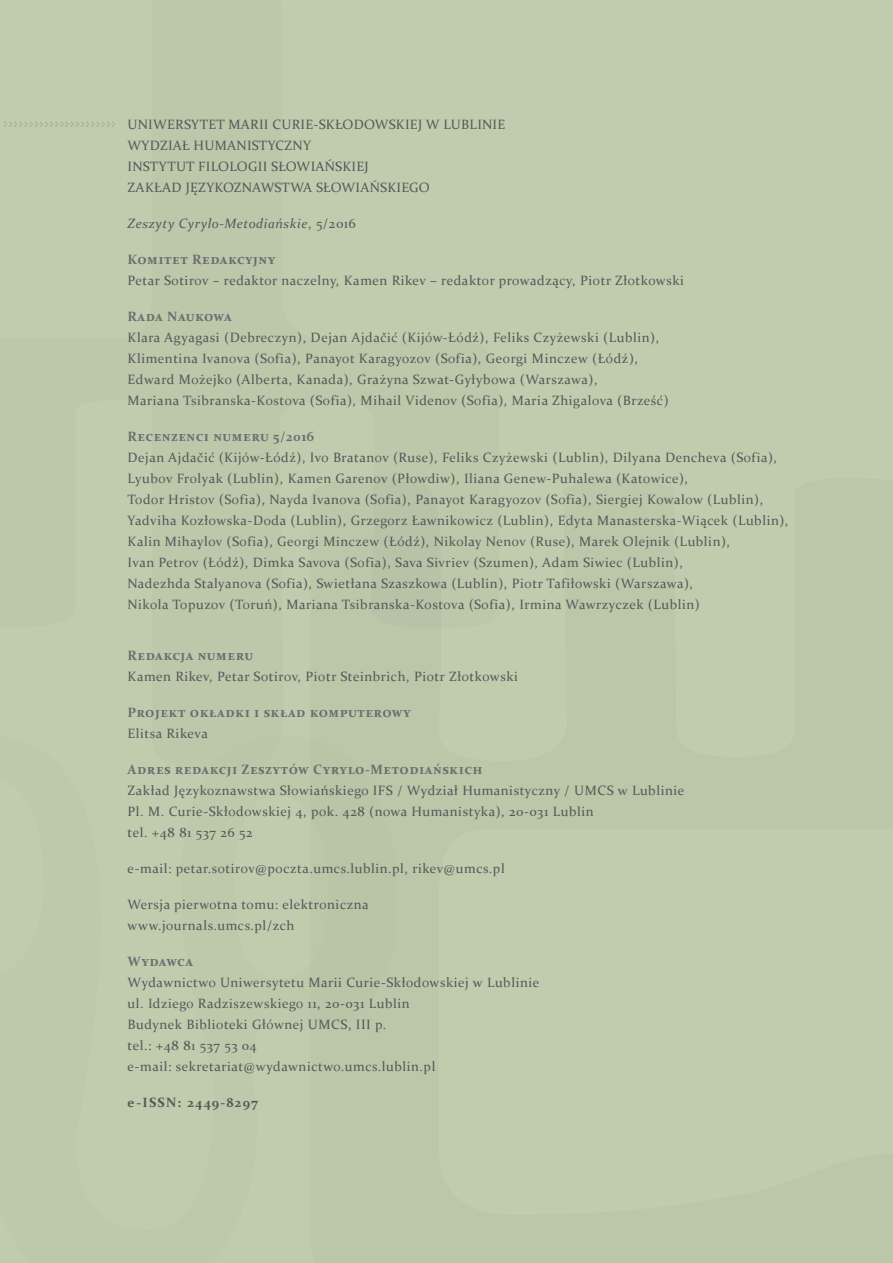
<style>
.page{position:relative;width:893px;height:1263px;background:#c0ccae}
.page>*{position:absolute;margin:0;border:0;box-sizing:border-box;transform-origin:0 0}
.t1{font:13.5px/21px "Constantia";letter-spacing:.04em;color:#57585a}
.t2{font:13.5px "Constantia";letter-spacing:.02em;color:#57585a}
.t3{font:700 13.5px "Constantia";letter-spacing:.055em;color:#6c6d70}
.t4{font:italic 13.5px "Constantia";letter-spacing:.04em;color:#57585a}
.t5{font:700 13.5px "Constantia";letter-spacing:.08em;color:#6c6d70}
.runninghead{font:700 13.5px "Bukyvede";color:#a6a396}
.t6{font:700 13.5px "Constantia";letter-spacing:.1em;color:#57585a}
.s1{font-style:normal}
</style>
<div class="page">
<p class="runninghead" style="left:4px;top:114px;width:114px">჻჻჻჻჻჻჻჻჻჻჻჻჻჻჻჻჻჻჻჻჻჻</p>
<p class="t2" style="left:128px;top:115px;width:379px">UNIWERSYTET MARII CURIE-SKŁODOWSKIEJ W LUBLINIE</p>
<p class="t2" style="left:128px;top:136px;width:185px">WYDZIAŁ HUMANISTYCZNY</p>
<p class="t2" style="left:128px;top:157px;width:243px">INSTYTUT FILOLOGII SŁOWIAŃSKIEJ</p>
<p class="t2" style="left:128px;top:178px;width:304px">ZAKŁAD JĘZYKOZNAWSTWA SŁOWIAŃSKIEGO</p>
<p class="t4" style="left:128px;top:214px;width:230px">Zeszyty Cyrylo-Metodiańskie<span class="s1">, 5/2016</span></p>
<p class="t3" style="left:128px;top:250px;width:149px">Komitet Redakcyjny</p>
<p class="t1" style="left:128px;top:269px;width:558px">Petar Sotirov – redaktor naczelny, Kamen Rikev – redaktor prowadzący, Piotr Złotkowski</p>
<p class="t3" style="left:128px;top:307px;width:105px">Rada Naukowa</p>
<p class="t1" style="left:128px;top:326px;width:543px">Klara Agyagasi (Debreczyn), Dejan Ajdačić (Kijów-Łódź), Feliks Czyżewski (Lublin), Klimentina Ivanova (Sofia), Panayot Karagyozov (Sofia), Georgi Minczew (Łódź), Edward Możejko (Alberta, Kanada), Grażyna Szwat-Gyłybowa (Warszawa),<br>Mariana Tsibranska-Kostova (Sofia), Mihail Videnov (Sofia), Maria Zhigalova (Brześć)</p>
<p class="t3" style="left:128px;top:427px;width:188px">Recenzenci numeru 5/2016</p>
<p class="t1" style="left:128px;top:446px;width:662px">Dejan Ajdačić (Kijów-Łódź), Ivo Bratanov (Ruse), Feliks Czyżewski (Lublin), Dilyana Dencheva (Sofia), Lyubov Frolyak (Lublin), Kamen Garenov (Płowdiw), Iliana Genew-Puhalewa (Katowice),<br>Todor Hristov (Sofia), Nayda Ivanova (Sofia), Panayot Karagyozov (Sofia), Siergiej Kowalow (Lublin), Yadviha Kozłowska-Doda (Lublin), Grzegorz Ławnikowicz (Lublin), Edyta Manasterska-Wiącek (Lublin), Kalin Mihaylov (Sofia), Georgi Minczew (Łódź), Nikolay Nenov (Ruse), Marek Olejnik (Lublin),<br>Ivan Petrov (Łódź), Dimka Savova (Sofia), Sava Sivriev (Szumen), Adam Siwiec (Lublin),<br>Nadezhda Stalyanova (Sofia), Swietłana Szaszkowa (Lublin), Piotr Tafiłowski (Warszawa),<br>Nikola Topuzov (Toruń), Mariana Tsibranska-Kostova (Sofia), Irmina Wawrzyczek (Lublin)</p>
<p class="t3" style="left:128px;top:646px;width:127px">Redakcja numeru</p>
<p class="t1" style="left:128px;top:665px;width:392px">Kamen Rikev, Petar Sotirov, Piotr Steinbrich, Piotr Złotkowski</p>
<p class="t5" style="left:128px;top:703px;width:284px">Projekt okładki i skład komputerowy</p>
<p class="t1" style="left:128px;top:722px;width:82px">Elitsa Rikeva</p>
<p class="t3" style="left:128px;top:760px;width:357px">Adres redakcji Zeszytów Cyrylo-Metodiańskich</p>
<p class="t1" style="left:128px;top:779px;width:558px">Zakład Językoznawstwa Słowiańskiego IFS / Wydział Humanistyczny / UMCS w Lublinie</p>
<p class="t1" style="left:128px;top:800px;width:468px">Pl. M. Curie-Skłodowskiej 4, pok. 428 (nowa Humanistyka), 20-031 Lublin</p>
<p class="t1" style="left:128px;top:821px;width:127px">tel. +48 81 537 26 52</p>
<p class="t1" style="left:128px;top:857px;width:379px">e-mail: petar.sotirov@poczta.umcs.lublin.pl, rikev@umcs.pl</p>
<p class="t1" style="left:128px;top:893px;width:243px">Wersja pierwotna tomu: elektroniczna</p>
<p class="t1" style="left:128px;top:914px;width:168px">www.journals.umcs.pl/zch</p>
<p class="t3" style="left:128px;top:952px;width:67px">Wydawca</p>
<p class="t1" style="left:128px;top:971px;width:413px">Wydawnictwo Uniwersytetu Marii Curie-Skłodowskiej w Lublinie</p>
<p class="t1" style="left:128px;top:992px;width:284px">ul. Idziego Radziszewskiego 11, 20-031 Lublin</p>
<p class="t1" style="left:128px;top:1013px;width:260px">Budynek Biblioteki Głównej UMCS, III p.</p>
<p class="t1" style="left:128px;top:1034px;width:131px">tel.: +48 81 537 53 04</p>
<p class="t1" style="left:128px;top:1055px;width:309px">e-mail: sekretariat@wydawnictwo.umcs.lublin.pl</p>
<p class="t6" style="left:128px;top:1093px;width:132px">e-ISSN: 2449-8297</p>
</div>
